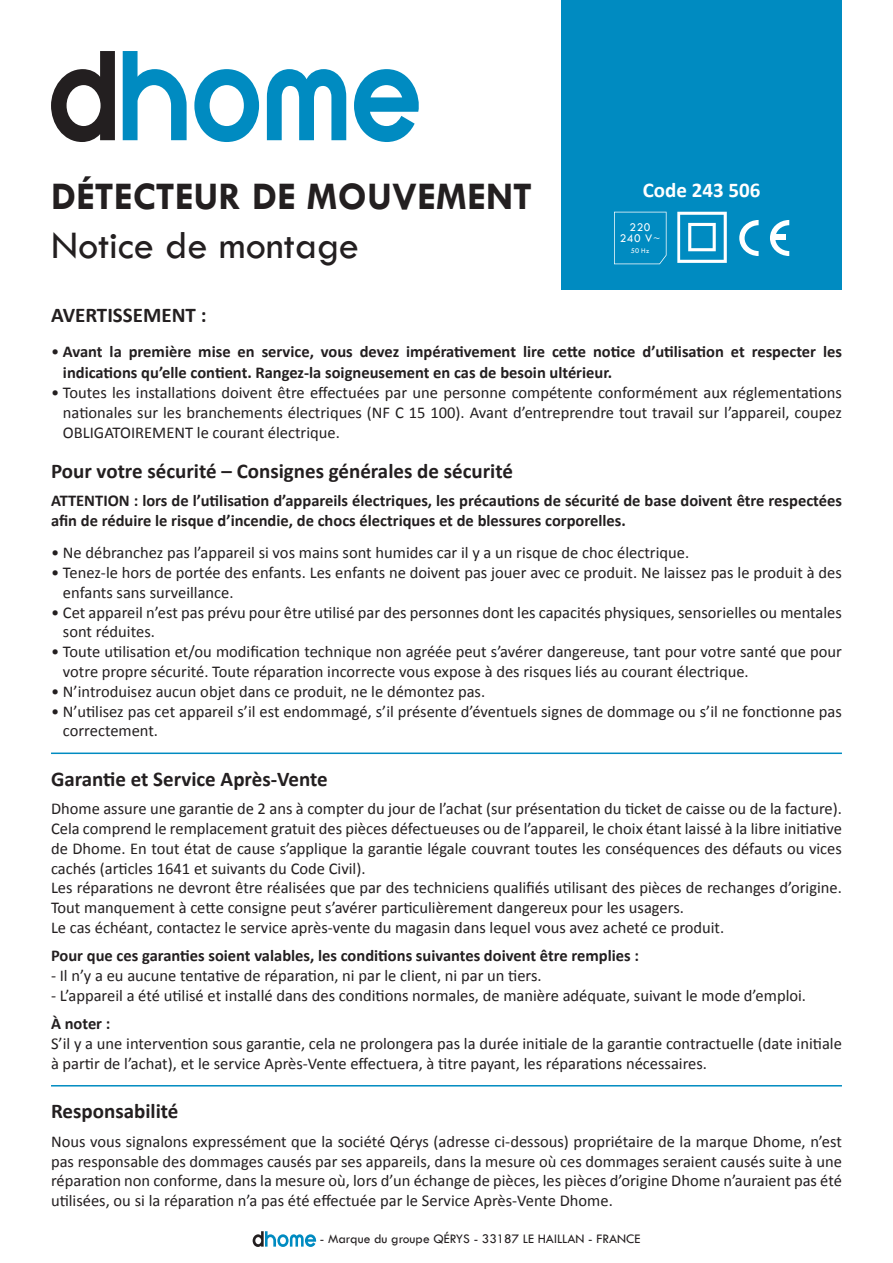
<style>
.page{position:relative;width:893px;height:1263px;background:#fff}
.page>*{position:absolute;margin:0;border:0;box-sizing:border-box;transform-origin:0 0}
.t1{font:40.5px "Tw Cen";color:#231f20}
.t2{font:700 39.45px "Tw Cen";color:#231f20}
.t3{font:700 21px "Calibri";color:#231f20}
.t4{font:700 21px "Calibri";color:#fff}
.t5{font:16.5px/19.8px "Calibri";color:#231f20}
.t6{font:700 16.5px/21.9px "Calibri";color:#231f20}
.t7{font:13.5px "Tw Cen";color:#231f20}
.t8{font:12px/11.1px "Tw Cen";letter-spacing:.05em;color:#fff;text-align:center}
.t9{font:7.35px "Tw Cen";color:#fff}
.s1{font-size:10.95px}
.s2{font-weight:400}
</style>
<div class="page">
<svg style="left:253px;top:1231px;width:63px;height:16px"></svg>
<div style="left:561px;top:0;width:281px;height:289px;background:#008bc1"></div>
<svg style="left:614px;top:212px;width:52px;height:52px"></svg>
<svg style="left:677px;top:212px;width:50px;height:51px"></svg>
<svg style="left:739px;top:220px;width:20px;height:36px"></svg>
<svg style="left:770px;top:220px;width:19px;height:36px"></svg>
<div style="left:775px;top:235px;width:11px;height:5px;background:#fff"></div>
<svg style="left:123px;top:51px;width:64px;height:89px"></svg>
<svg style="left:51px;top:51px;width:64px;height:91px"></svg>
<svg style="left:194px;top:69px;width:65px;height:73px"></svg>
<svg style="left:267px;top:69px;width:79px;height:71px"></svg>
<svg style="left:354px;top:69px;width:65px;height:73px"></svg>
<hr style="left:51px;top:752px;width:791px;height:2px;background:#008bc1">
<hr style="left:51px;top:1085px;width:791px;height:1px;background:#008bc1">
<p class="t2" style="left:51px;top:173px;width:483px">DÉTECTEUR DE MOUVEMENT</p>
<p class="t1" style="left:51px;top:221px;width:310px">Notice de montage</p>
<p class="t4" style="left:643px;top:177px;width:119px">Code 243 506</p>
<p class="t8" style="left:620px;top:222px;width:42px">220<br>240 V<span class="s1">~</span></p>
<p class="t9" style="left:631px;top:246px;width:20px">50 Hz</p>
<p class="t3" style="left:51px;top:302px;width:157px">AVERTISSEMENT :</p>
<p class="t6" style="left:63px;top:340px;width:780px;text-indent:-12px"><span class="s2">•</span> Avant la première mise en service, vous devez impérativement lire cette notice d’utilisation et respecter les indications qu’elle contient. Rangez-la soigneusement en cas de besoin ultérieur.</p>
<p class="t5" style="left:63px;top:382px;width:780px;text-align:justify;text-indent:-12px">• Toutes les installations doivent être effectuées par une personne compétente conformément aux réglementations nationales sur les branchements électriques (NF C 15 100). Avant d’entreprendre tout travail sur l’appareil, coupez OBLIGATOIREMENT le courant électrique.</p>
<p class="t3" style="left:51px;top:457px;width:463px">Pour votre sécurité – Consignes générales de sécurité</p>
<p class="t6" style="left:51px;top:490px;width:792px;line-height:19.8px">ATTENTION : lors de l’utilisation d’appareils électriques, les précautions de sécurité de base doivent être respectées afin de réduire le risque d’incendie, de chocs électriques et de blessures corporelles.</p>
<p class="t5" style="left:51px;top:542px;width:640px">• Ne débranchez pas l’appareil si vos mains sont humides car il y a un risque de choc électrique.</p>
<p class="t5" style="left:63px;top:562px;width:780px;text-indent:-12px">• Tenez-le hors de portée des enfants. Les enfants ne doivent pas jouer avec ce produit. Ne laissez pas le produit à des enfants sans surveillance.</p>
<p class="t5" style="left:63px;top:602px;width:780px;text-indent:-12px">• Cet appareil n’est pas prévu pour être utilisé par des personnes dont les capacités physiques, sensorielles ou mentales sont réduites.</p>
<p class="t5" style="left:63px;top:641px;width:780px;text-indent:-12px">• Toute utilisation et/ou modification technique non agréée peut s’avérer dangereuse, tant pour votre santé que pour votre propre sécurité. Toute réparation incorrecte vous expose à des risques liés au courant électrique.</p>
<p class="t5" style="left:51px;top:681px;width:436px">• N’introduisez aucun objet dans ce produit, ne le démontez pas.</p>
<p class="t5" style="left:63px;top:701px;width:780px;text-indent:-12px">• N’utilisez pas cet appareil s’il est endommagé, s’il présente d’éventuels signes de dommage ou s’il ne fonctionne pas correctement.</p>
<p class="t3" style="left:51px;top:765px;width:278px">Garantie et Service Après-Vente</p>
<p class="t5" style="left:51px;top:798px;width:792px;text-align:justify">Dhome assure une garantie de 2 ans à compter du jour de l’achat (sur présentation du ticket de caisse ou de la facture).<br>Cela comprend le remplacement gratuit des pièces défectueuses ou de l’appareil, le choix étant laissé à la libre initiative de Dhome. En tout état de cause s’applique la garantie légale couvrant toutes les conséquences des défauts ou vices cachés (articles 1641 et suivants du Code Civil).</p>
<p class="t5" style="left:51px;top:878px;width:792px">Les réparations ne devront être réalisées que par des techniciens qualifiés utilisant des pièces de rechanges d’origine.<br>Tout manquement à cette consigne peut s’avérer particulièrement dangereux pour les usagers.</p>
<p class="t5" style="left:51px;top:917px;width:675px">Le cas échéant, contactez le service après-vente du magasin dans lequel vous avez acheté ce produit.</p>
<p class="t6" style="left:51px;top:945px;width:589px">Pour que ces garanties soient valables, les conditions suivantes doivent être remplies :</p>
<p class="t5" style="left:51px;top:965px;width:492px">- Il n’y a eu aucune tentative de réparation, ni par le client, ni par un tiers.</p>
<p class="t5" style="left:51px;top:985px;width:756px">- L’appareil a été utilisé et installé dans des conditions normales, de manière adéquate, suivant le mode d’emploi.</p>
<p class="t6" style="left:51px;top:1013px;width:61px">À noter :</p>
<p class="t5" style="left:51px;top:1033px;width:792px">S’il y a une intervention sous garantie, cela ne prolongera pas la durée initiale de la garantie contractuelle (date initiale à partir de l’achat), et le service Après-Vente effectuera, à titre payant, les réparations nécessaires.</p>
<p class="t3" style="left:51px;top:1098px;width:129px">Responsabilité</p>
<p class="t5" style="left:51px;top:1131px;width:792px;text-align:justify">Nous vous signalons expressément que la société Qérys (adresse ci-dessous) propriétaire de la marque Dhome, n’est pas responsable des dommages causés par ses appareils, dans la mesure où ces dommages seraient causés suite à une réparation non conforme, dans la mesure où, lors d’un échange de pièces, les pièces d’origine Dhome n’auraient pas été utilisées, ou si la réparation n’a pas été effectuée par le Service Après-Vente Dhome.</p>
<p class="t7" style="left:320px;top:1231px;width:322px">- Marque du groupe QÉRYS - 33187 LE HAILLAN - FRANCE</p>
</div>
